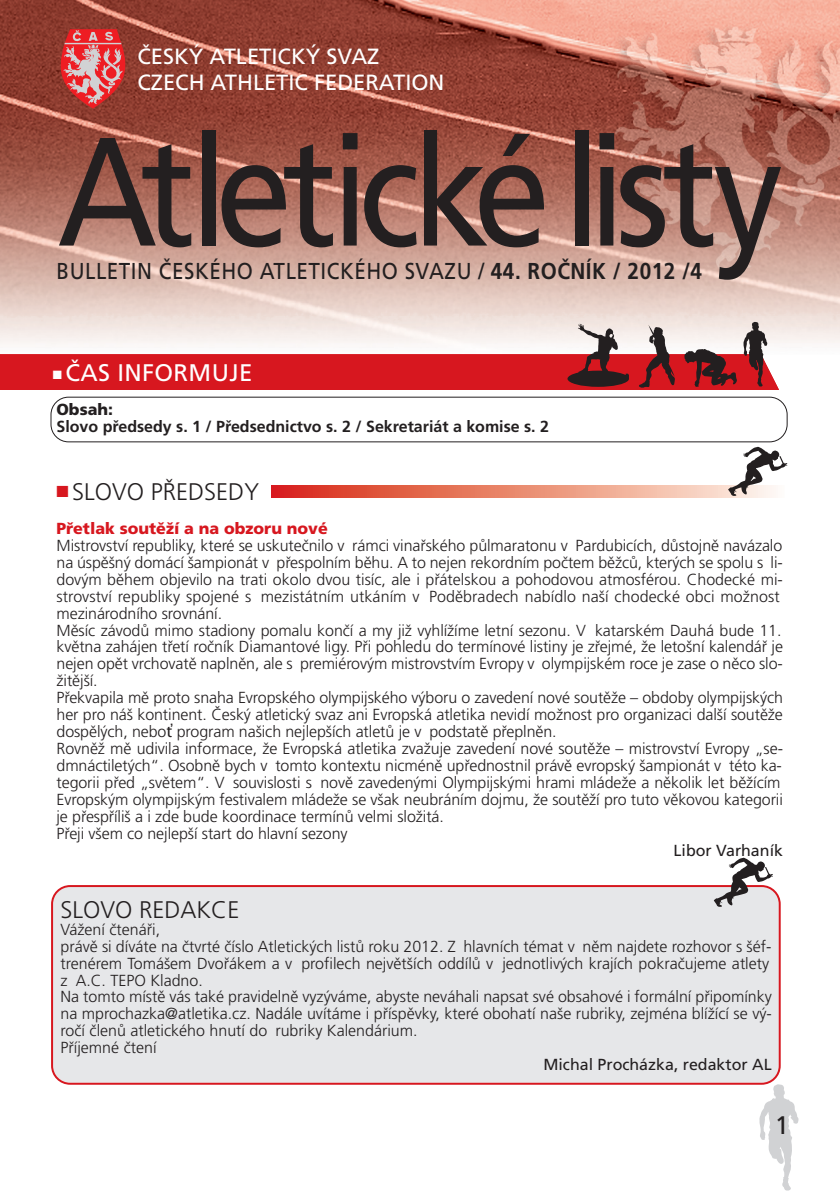
<style>
.page{position:relative;width:840px;height:1191px;background:#fff}
.page>*{position:absolute;margin:0;border:0;box-sizing:border-box;transform-origin:0 0}
.t1{font:154px "Frutiger CE";letter-spacing:-.065em;color:#231f20;scale:.9 1}
.t2{font:25.4px "Frutiger CE";color:#231f20}
.t3{font:300 24px "Frutiger CE";color:#231f20}
.t4{font:24px "Frutiger CE";letter-spacing:.015em;color:#fff}
.t5{font:23px "Frutiger CE";letter-spacing:.025em;color:#231f20;scale:.9 1}
.t6{font:22px/26.4px "Frutiger CE";color:#fff}
.t7{font:300 16px/17px "Frutiger CE";letter-spacing:-.005em;color:#231f20}
.t8{font:700 16px "Frutiger CE";color:#231f20}
.t9{font:16px "Frutiger CE";color:#231f20}
.t10{font:900 16px "Frutiger CE";color:#d7171f}
.t11{font:900 16px "Frutiger CE";color:#231f20}
.s1{font-weight:700}
.s2{color:#d7171f}
.s3{font-family:"Lucida Grande";font-weight:400}
</style>
<div class="page">
<svg style="left:759px;top:1084px;width:39px;height:106px"></svg>
<img style="left:0;top:0;width:839px;height:343px">
<svg style="left:56px;top:29px;width:74px;height:80px;background:#c65654"></svg>
<svg style="left:0;top:322px;width:778px;height:68px"></svg>
<div style="left:50px;top:397px;width:737px;height:45px;border:2px solid #231f20;border-radius:18px"></div>
<svg style="left:271px;top:485px;width:505px;height:13px;background:#e8846e"></svg>
<svg style="left:727px;top:447px;width:59px;height:49px"></svg>
<div style="left:51px;top:885px;width:729px;height:199px;background:#e6e7e9"></div>
<svg style="left:713px;top:857px;width:59px;height:50px"></svg>
<h3 class="t6" style="left:137px;top:44px;width:308px">ČESKÝ ATLETICKÝ SVAZ<br>CZECH ATHLETIC FEDERATION</h3>
<h1 class="t1" style="left:57px;top:130px;width:807px">Atletickélisty</h1>
<h3 class="t5" style="left:56px;top:262px;width:718px">BULLETIN ČESKÉHO ATLETICKÉHO SVAZU / <span class="s1">44. ROČNÍK / 2012 /4</span></h3>
<h3 class="t4" style="left:53px;top:362px;width:201px">■ ČAS INFORMUJE</h3>
<p class="t11" style="left:56px;top:403px;width:58px">Obsah:</p>
<p class="t8" style="left:56px;top:420px;width:493px">Slovo předsedy s. 1 / Předsednictvo s. 2 / Sekretariát a komise s. 2</p>
<h3 class="t3" style="left:56px;top:482px;width:204px"><span class="s2">■</span> SLOVO PŘEDSEDY</h3>
<p class="t10" style="left:56px;top:522px;width:273px">Přetlak soutěží a na obzoru nové</p>
<p class="t7" style="left:56px;top:538px;width:727px">Mistrovství republiky, které se uskutečnilo v rámci vinařského půlmaratonu v Pardubicích, důstojně navázalo na úspěšný domácí šampionát v přespolním běhu. A to nejen rekordním počtem běžců, kterých se spolu s li&shy;dovým během objevilo na trati okolo dvou tisíc, ale i přátelskou a pohodovou atmosférou. Chodecké mi&shy;strovství republiky spojené s mezistátním utkáním v Poděbradech nabídlo naší chodecké obci možnost mezinárodního srovnání.<br>Měsíc závodů mimo stadiony pomalu končí a my již vyhlížíme letní sezonu. V katarském Dauhá bude 11. května zahájen třetí ročník Diamantové ligy. Při pohledu do termínové listiny je zřejmé, že letošní kalendář je nejen opět vrchovatě naplněn, ale s premiérovým mistrovstvím Evropy v olympijském roce je zase o něco slo&shy;žitější.<br>Překvapila mě proto snaha Evropského olympijského výboru o zavedení nové soutěže – obdoby olympijských her pro náš kontinent. Český atletický svaz ani Evropská atletika nevidí možnost pro organizaci další soutěže dospělých, nebo<span class="s3">-</span> program našich nejlepších atletů je v podstatě přeplněn.<br>Rovněž mě udivila informace, že Evropská atletika zvažuje zavedení nové soutěže – mistrovství Evropy „se&shy;dmnáctiletých“. Osobně bych v tomto kontextu nicméně upřednostnil právě evropský šampionát v této ka&shy;tegorii před „světem“. V souvislosti s nově zavedenými Olympijskými hrami mládeže a několik let běžícím Evropským olympijským festivalem mládeže se však neubráním dojmu, že soutěží pro tuto věkovou kategorii je přespříliš a i zde bude koordinace termínů velmi složitá.<br>Přeji všem co nejlepší start do hlavní sezony</p>
<p class="t9" style="left:673px;top:843px;width:111px">Libor Varhaník</p>
<h3 class="t3" style="left:60px;top:899px;width:180px">SLOVO REDAKCE</h3>
<p class="t7" style="left:60px;top:922px;width:712px">Vážení čtenáři,<br>právě si díváte na čtvrté číslo Atletických listů roku 2012. Z hlavních témat v něm najdete rozhovor s šéf&shy;trenérem Tomášem Dvořákem a v profilech největších oddílů v jednotlivých krajích pokračujeme atlety z A.C. TEPO Kladno.<br>Na tomto místě vás také pravidelně vyzýváme, abyste neváhali napsat své obsahové i formální připomínky na mprochazka@atletika.cz. Nadále uvítáme i příspěvky, které obohatí naše rubriky, zejména blížící se vý&shy;ročí členů atletického hnutí do rubriky Kalendárium.<br>Příjemné čtení</p>
<p class="t9" style="left:543px;top:1058px;width:230px">Michal Procházka, redaktor AL</p>
<h2 class="t2" style="left:774px;top:1114px;width:16px">1</h2>
</div>
